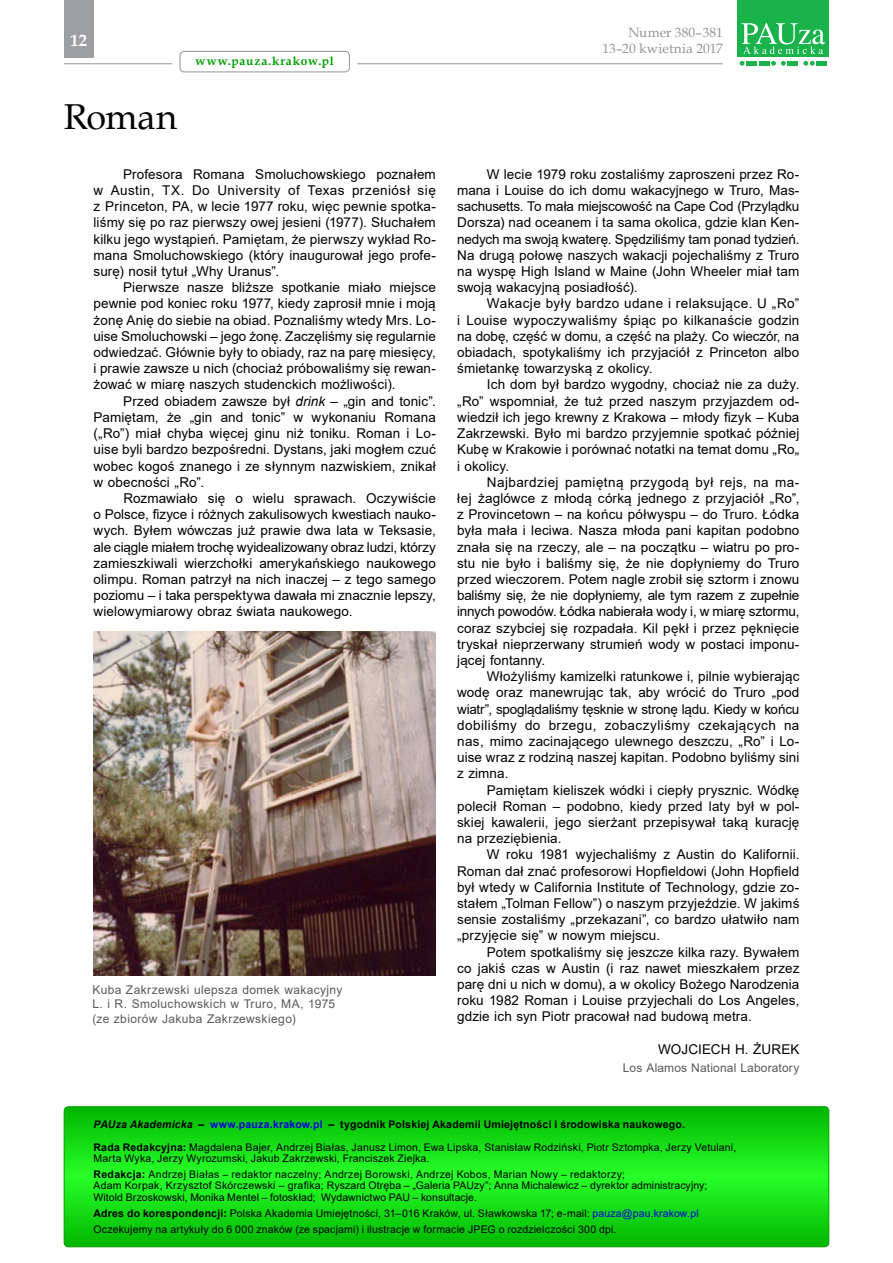
<style>
.page{position:relative;width:893px;height:1263px;background:#fff}
.page>*{position:absolute;margin:0;border:0;box-sizing:border-box;transform-origin:0 0}
.t1{font:36px "Book Antiqua";letter-spacing:-.01em;color:#000}
.t2{font:700 16.5px "Book Antiqua";color:#fff}
.t3{font:13.5px/16.2px "Arial";letter-spacing:.01em;color:#000;text-align:justify}
.t4{font:13.5px/16.2px "Book Antiqua";color:#939598;text-align:right}
.t5{font:12px/14.4px "Arial";letter-spacing:.03em;color:#58595b}
.t6{font:700 12px "Book Antiqua";letter-spacing:.07em;color:#00a000}
.t7{font:10.5px/15.8px "Arial";letter-spacing:.015em;color:#000}
.s1{font-style:italic}
.s2{font-weight:700;font-style:italic}
.s3{font-weight:700}
.s4{font-weight:700;color:#0000e1}
.s5{color:#0000e1}
</style>
<div class="page">
<hr style="left:357px;top:63px;width:366px;height:1px;background:#939598">
<div style="left:64px;top:0;width:30px;height:57px;background:#9d9fa2"></div>
<div style="left:180px;top:51px;width:170px;height:21px;border:1px solid #939598;border-radius:4px"></div>
<svg style="left:740px;top:61px;width:4px;height:5px"></svg>
<svg style="left:771px;top:61px;width:15px;height:5px"></svg>
<svg style="left:803px;top:61px;width:12px;height:5px"></svg>
<div style="left:746px;top:61px;width:11px;height:5px;background:#19b24b"></div>
<div style="left:759px;top:61px;width:11px;height:5px;background:#19b24b"></div>
<div style="left:787px;top:61px;width:11px;height:5px;background:#19b24b"></div>
<div style="left:816px;top:61px;width:11px;height:5px;background:#19b24b"></div>
<div style="left:737px;top:0;width:92px;height:56px;background:#19b24b"></div>
<svg style="left:741px;top:23px;width:84px;height:31px"></svg>
<hr style="left:64px;top:63px;width:108px;height:1px;background:#939598">
<svg style="left:64px;top:1107px;width:765px;height:140px;background:#14da14"></svg>
<div style="left:64px;top:1106px;width:765px;height:141px;border:1px solid #00a000;border-radius:4px"></div>
<img style="left:93px;top:631px;width:343px;height:345px">
<p class="t2" style="left:70px;top:30px;width:18px">12</p>
<h1 class="t1" style="left:64px;top:92px;width:115px">Roman</h1>
<p class="t6" style="left:196px;top:53px;width:140px">www.pauza.krakow.pl</p>
<p class="t3" style="left:94px;top:166px;width:344px;text-indent:30px">Profesora Romana Smoluchowskiego poznałem w Austin, TX. Do University of Texas przeniósł się z Princeton, PA, w lecie 1977 roku, więc pewnie spotka&shy;liśmy się po raz pierwszy owej jesieni (1977). Słuchałem kilku jego wystąpień. Pamiętam, że pierwszy wykład Ro&shy;mana Smoluchowskiego (który inaugurował jego profe&shy;surę) nosił tytuł „Why Uranus”.</p>
<p class="t3" style="left:94px;top:279px;width:344px;text-indent:30px">Pierwsze nasze bliższe spotkanie miało miejsce pewnie pod koniec roku 1977, kiedy zaprosił mnie i moją żonę Anię do siebie na obiad. Poznaliśmy wtedy Mrs. Lo&shy;uise Smoluchowski – jego żonę. Zaczęliśmy się regularnie odwiedzać. Głównie były to obiady, raz na parę miesięcy, i prawie zawsze u nich (chociaż próbowaliśmy się rewan&shy;żować w miarę naszych studenckich możliwości).</p>
<p class="t3" style="left:94px;top:393px;width:344px;text-indent:30px">Przed obiadem zawsze był <span class="s1">drink</span> – „gin and tonic”.<br>Pamiętam, że „gin and tonic” w wykonaniu Romana („Ro”) miał chyba więcej ginu niż toniku. Roman i Lo&shy;uise byli bardzo bezpośredni. Dystans, jaki mogłem czuć wobec kogoś znanego i ze słynnym nazwiskiem, znikał w obecności „Ro”.</p>
<p class="t3" style="left:94px;top:490px;width:344px;text-indent:30px">Rozmawiało się o wielu sprawach. Oczywiście o Polsce, fizyce i różnych zakulisowych kwestiach nauko&shy;wych. Byłem wówczas już prawie dwa lata w Teksasie, ale ciągle miałem trochę wyidealizowany obraz ludzi, którzy zamieszkiwali wierzchołki amerykańskiego naukowego olimpu. Roman patrzył na nich inaczej – z tego samego poziomu – i taka perspektywa dawała mi znacznie lepszy, wielowymiarowy obraz świata naukowego.</p>
<p class="t5" style="left:92px;top:982px;width:251px">Kuba Zakrzewski ulepsza domek wakacyjny<br>L. i R. Smoluchowskich w Truro, MA, 1975 (ze zbiorów Jakuba Zakrzewskiego)</p>
<p class="t4" style="left:603px;top:24px;width:122px">Numer 380–381<br>13–20 kwietnia 2017</p>
<p class="t3" style="left:457px;top:166px;width:344px;text-indent:30px">W lecie 1979 roku zostaliśmy zaproszeni przez Ro&shy;mana i Louise do ich domu wakacyjnego w Truro, Mas&shy;sachusetts. To mała miejscowość na Cape Cod (Przylądku Dorsza) nad oceanem i ta sama okolica, gdzie klan Ken&shy;nedych ma swoją kwaterę. Spędziliśmy tam ponad tydzień.<br>Na drugą połowę naszych wakacji pojechaliśmy z Truro na wyspę High Island w Maine (John Wheeler miał tam swoją wakacyjną posiadłość).</p>
<p class="t3" style="left:457px;top:296px;width:344px;text-indent:30px">Wakacje były bardzo udane i relaksujące. U „Ro” i Louise wypoczywaliśmy śpiąc po kilkanaście godzin na dobę, część w domu, a część na plaży. Co wieczór, na obiadach, spotykaliśmy ich przyjaciół z Princeton albo śmietankę towarzyską z okolicy.</p>
<p class="t3" style="left:457px;top:377px;width:344px;text-indent:30px">Ich dom był bardzo wygodny, chociaż nie za duży. „Ro” wspomniał, że tuż przed naszym przyjazdem od&shy;wiedził ich jego krewny z Krakowa – młody fizyk – Kuba Zakrzewski. Było mi bardzo przyjemnie spotkać później Kubę w Krakowie i porównać notatki na temat domu „Ro„ i okolicy.</p>
<p class="t3" style="left:457px;top:474px;width:344px;text-indent:30px">Najbardziej pamiętną przygodą był rejs, na ma&shy;łej żaglówce z młodą córką jednego z przyjaciół „Ro”, z Provincetown – na końcu półwyspu – do Truro. Łódka była mała i leciwa. Nasza młoda pani kapitan podobno znała się na rzeczy, ale – na początku – wiatru po pro&shy;stu nie było i baliśmy się, że nie dopłyniemy do Truro przed wieczorem. Potem nagle zrobił się sztorm i znowu baliśmy się, że nie dopłyniemy, ale tym razem z zupełnie innych powodów. Łódka nabierała wody i, w miarę sztormu, coraz szybciej się rozpadała. Kil pękł i przez pęknięcie tryskał nieprzerwany strumień wody w postaci imponu&shy;jącej fontanny.</p>
<p class="t3" style="left:457px;top:668px;width:344px;text-indent:30px">Włożyliśmy kamizelki ratunkowe i, pilnie wybierając wodę oraz manewrując tak, aby wrócić do Truro „pod wiatr”, spoglądaliśmy tęsknie w stronę lądu. Kiedy w końcu dobiliśmy do brzegu, zobaczyliśmy czekających na nas, mimo zacinającego ulewnego deszczu, „Ro” i Lo&shy;uise wraz z rodziną naszej kapitan. Podobno byliśmy sini z zimna.</p>
<p class="t3" style="left:457px;top:782px;width:344px;text-indent:30px">Pamiętam kieliszek wódki i ciepły prysznic. Wódkę polecił Roman – podobno, kiedy przed laty był w pol&shy;skiej kawalerii, jego sierżant przepisywał taką kurację na przeziębienia.</p>
<p class="t3" style="left:457px;top:846px;width:344px;text-indent:30px">W roku 1981 wyjechaliśmy z Austin do Kalifornii.<br>Roman dał znać profesorowi Hopfieldowi (John Hopfield był wtedy w California Institute of Technology, gdzie zo&shy;stałem „Tolman Fellow”) o naszym przyjeździe. W jakimś sensie zostaliśmy „przekazani”, co bardzo ułatwiło nam „przyjęcie się” w nowym miejscu.</p>
<p class="t3" style="left:457px;top:944px;width:344px;text-indent:30px">Potem spotkaliśmy się jeszcze kilka razy. Bywałem co jakiś czas w Austin (i raz nawet mieszkałem przez parę dni u nich w domu), a w okolicy Bożego Narodzenia roku 1982 Roman i Louise przyjechali do Los Angeles, gdzie ich syn Piotr pracował nad budową metra.</p>
<p class="t3" style="left:658px;top:1041px;width:143px">WOJCIECH H. ŻUREK</p>
<p class="t5" style="left:623px;top:1061px;width:178px">Los Alamos National Laboratory</p>
<p class="t7" style="left:94px;top:1113px;width:644px;line-height:22.2px"><span class="s2">PAUza Akademicka</span> <span class="s3">–</span> <span class="s4">www.pauza.krakow.pl</span> <span class="s3">– tygodnik Polskiej Akademii Umiejętności i środowiska naukowego.<br>Rada Redakcyjna:</span> Magdalena Bajer, Andrzej Białas, Janusz Limon, Ewa Lipska, Stanisław Rodziński, Piotr Sztompka, Jerzy Vetulani,</p>
<p class="t7" style="left:94px;top:1150px;width:533px">Marta Wyka, Jerzy Wyrozumski, Jakub Zakrzewski, Franciszek Ziejka.<br><span class="s3">Redakcja:</span> Andrzej Białas – redaktor naczelny; Andrzej Borowski, Andrzej Kobos, Marian Nowy – redaktorzy;</p>
<p class="t7" style="left:94px;top:1180px;width:615px;line-height:11.6px">Adam Korpak, Krzysztof Skórczewski – grafika; Ryszard Otręba – „Galeria PAUzy”; Anna Michalewicz – dyrektor administracyjny;<br>Witold Brzoskowski, Monika Mentel – fotoskład; Wydawnictwo PAU – konsultacje.</p>
<p class="t7" style="left:94px;top:1205px;width:607px"><span class="s3">Adres do korespondencji:</span> Polska Akademia Umiejętności, 31–016 Kraków, ul. Sławkowska 17; e-mail: <span class="s5">pauza@pau.krakow.pl<br></span>Oczekujemy na artykuły do 6 000 znaków (ze spacjami) i ilustracje w formacie JPEG o rozdzielczości 300 dpi.</p>
</div>
